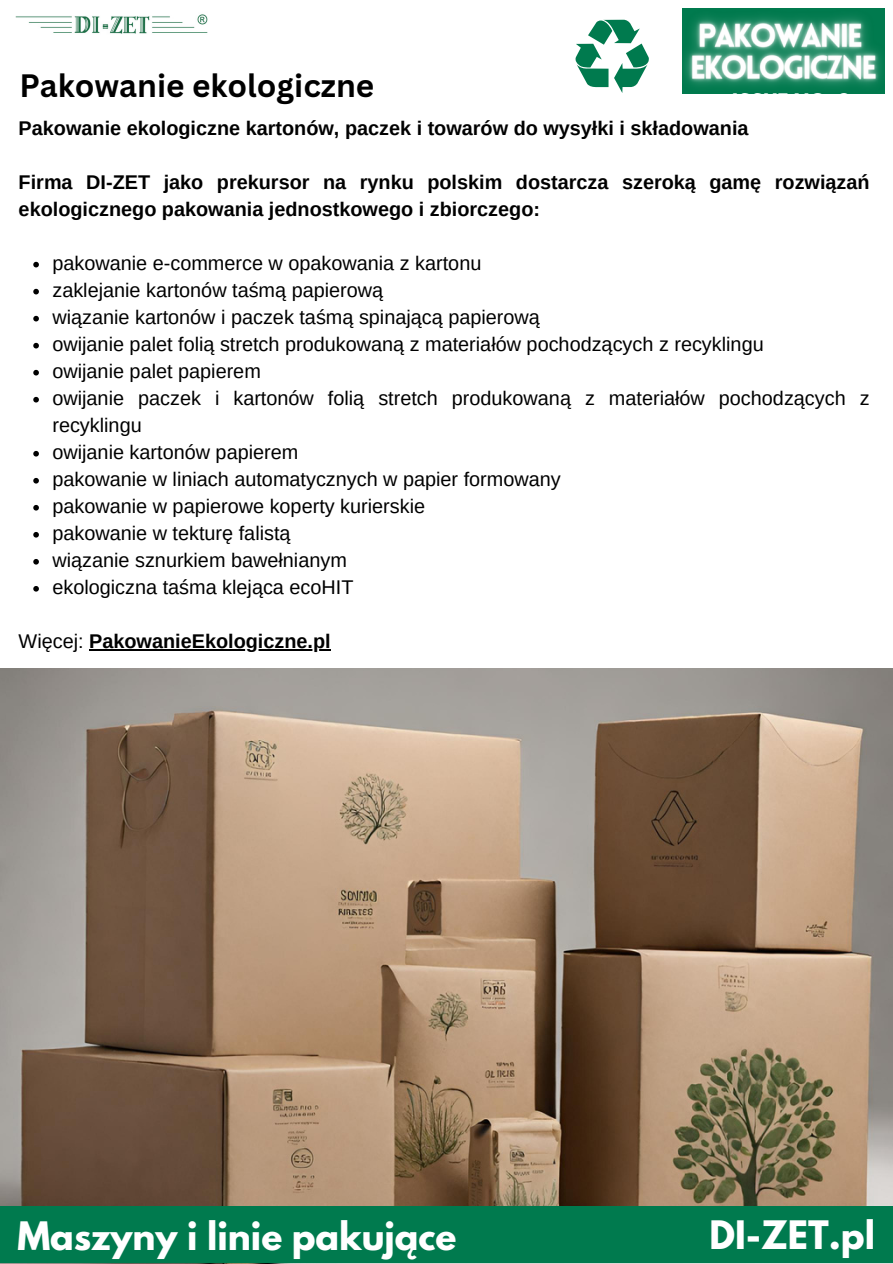
<style>
.page{position:relative;width:893px;height:1264px;background:#fff}
.page>*{position:absolute;margin:0;border:0;box-sizing:border-box;transform-origin:0 0}
.t1{font:700 34.8px "League Spartan";color:#fff}
.t2{font:700 31.5px "Canva Sans";color:#000}
.t3{font:19.8px/27px "Arimo";color:#000}
.t4{font:700 19.8px/27px "Arimo";color:#000}
.s1{font-weight:400}
</style>
<div class="page">
<img style="left:0;top:668px;width:892px;height:595px">
<div style="left:0;top:1206px;width:892px;height:56px;background:#007a4e"></div>
<img style="left:15px;top:14px;width:193px;height:20px">
<img style="left:682px;top:8px;width:201px;height:86px">
<svg style="left:575px;top:19px;width:74px;height:74px"></svg>
<svg style="left:33px;top:262px;width:6px;height:5px"></svg>
<svg style="left:33px;top:289px;width:6px;height:5px"></svg>
<svg style="left:33px;top:316px;width:6px;height:5px"></svg>
<svg style="left:33px;top:343px;width:6px;height:5px"></svg>
<svg style="left:33px;top:370px;width:6px;height:5px"></svg>
<svg style="left:33px;top:397px;width:6px;height:5px"></svg>
<svg style="left:33px;top:451px;width:6px;height:5px"></svg>
<svg style="left:33px;top:478px;width:6px;height:5px"></svg>
<svg style="left:33px;top:505px;width:6px;height:5px"></svg>
<svg style="left:33px;top:532px;width:6px;height:5px"></svg>
<svg style="left:33px;top:559px;width:6px;height:5px"></svg>
<svg style="left:33px;top:586px;width:6px;height:5px"></svg>
<hr style="left:89px;top:649px;width:241px;height:1px;background:#000">
<p class="t2" style="left:19px;top:63px;width:356px">Pakowanie ekologiczne</p>
<p class="t4" style="left:19px;top:114px;width:731px">Pakowanie ekologiczne kartonów, paczek i towarów do wysyłki i składowania</p>
<p class="t4" style="left:19px;top:168px;width:852px">Firma DI-ZET jako prekursor na rynku polskim dostarcza szeroką gamę rozwiązań ekologicznego pakowania jednostkowego i zbiorczego:</p>
<p class="t3" style="left:52px;top:249px;width:430px">pakowanie e-commerce w opakowania z kartonu</p>
<p class="t3" style="left:52px;top:276px;width:332px">zaklejanie kartonów taśmą papierową</p>
<p class="t3" style="left:52px;top:303px;width:489px">wiązanie kartonów i paczek taśmą spinającą papierową</p>
<p class="t3" style="left:52px;top:330px;width:712px">owijanie palet folią stretch produkowaną z materiałów pochodzących z recyklingu</p>
<p class="t3" style="left:52px;top:357px;width:210px">owijanie palet papierem</p>
<p class="t3" style="left:52px;top:384px;width:818px">owijanie paczek i kartonów folią stretch produkowaną z materiałów pochodzących z recyklingu</p>
<p class="t3" style="left:52px;top:438px;width:247px">owijanie kartonów papierem</p>
<p class="t3" style="left:52px;top:465px;width:510px">pakowanie w liniach automatycznych w papier formowany</p>
<p class="t3" style="left:52px;top:492px;width:374px">pakowanie w papierowe koperty kurierskie</p>
<p class="t3" style="left:52px;top:519px;width:240px">pakowanie w tekturę falistą</p>
<p class="t3" style="left:52px;top:546px;width:296px">wiązanie sznurkiem bawełnianym</p>
<p class="t3" style="left:52px;top:573px;width:302px">ekologiczna taśma klejąca ecoHIT</p>
<p class="t4" style="left:19px;top:627px;width:313px"><span class="s1">Więcej:</span> PakowanieEkologiczne.pl</p>
<p class="t1" style="left:17px;top:1218px;width:440px">Maszyny i linie pakujące</p>
<p class="t1" style="left:709px;top:1217px;width:167px">DI-ZET.pl</p>
</div>
